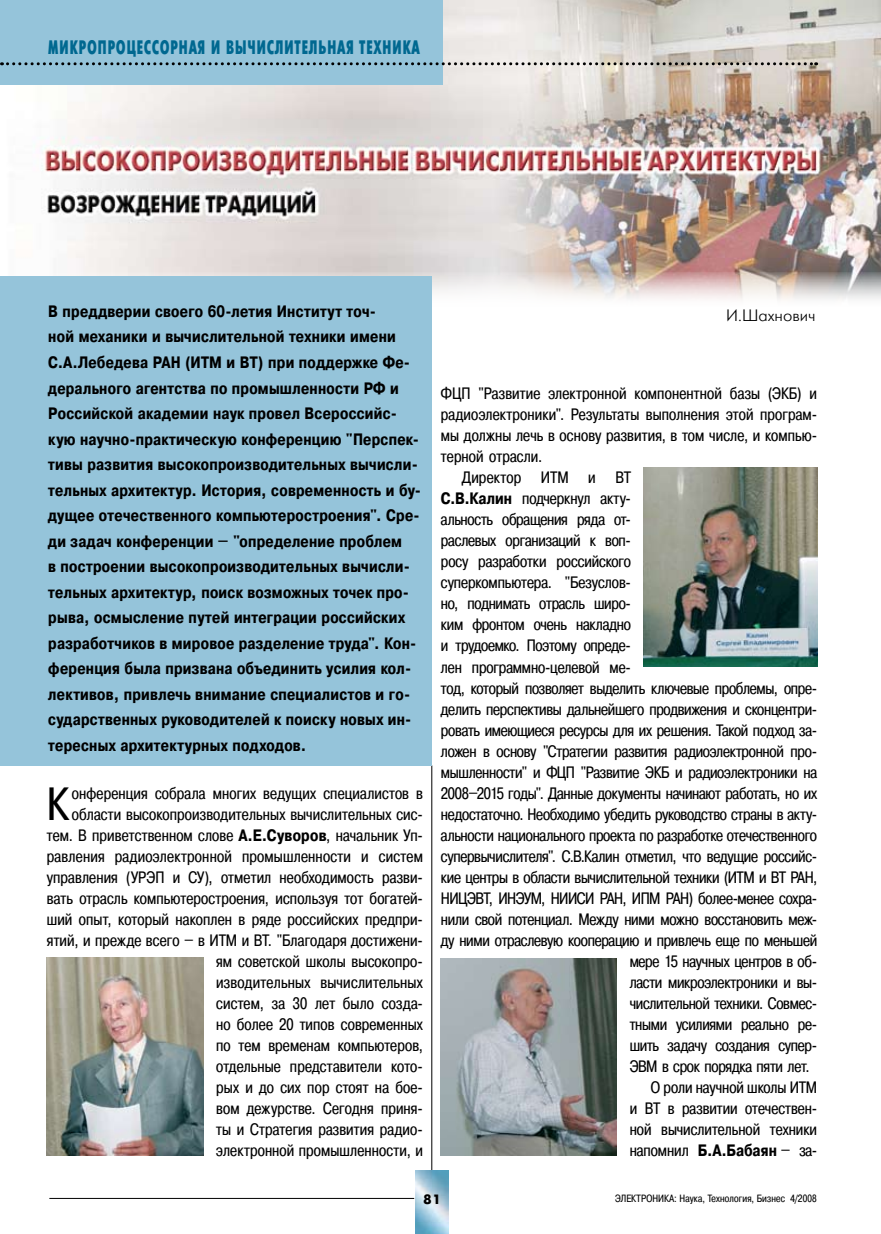
<style>
.page{position:relative;width:881px;height:1234px;background:#fff}
.page>*{position:absolute;margin:0;border:0;box-sizing:border-box;transform-origin:0 0}
.t1{font:46.5px "Pragmatica Cond C";color:#000}
.t2{font:19.5px "Futuris X Cond C";letter-spacing:.03em;color:#006890;scale:.85 1}
.t3{font:16.5px/21px "Pragmatica Cond C";letter-spacing:-.005em;color:#000;text-align:right}
.t4{font:700 16.5px/25.5px "Pragmatica Cond C";letter-spacing:.015em;color:#000}
.t5{font:16.5px "Pragmatica Cond C";letter-spacing:.015em;color:#000}
.t6{font:16.5px "Futuris Light C";color:#000}
.t7{font:700 13.5px "Futuris C";color:#000}
.t8{font:10.5px "Pragmatica Cond C";letter-spacing:.015em;color:#000}
.s1{font-weight:700}
</style>
<div class="page">
<img style="left:41px;top:0;width:839px;height:271px">
<img style="left:643px;top:468px;width:173px;height:198px">
<div style="left:0;top:0;width:442px;height:85px;background:#95c4da"></div>
<hr style="left:431px;top:765px;width:1px;height:404px;background:#000">
<div style="left:0;top:276px;width:432px;height:489px;background:#95c4da"></div>
<img style="left:47px;top:957px;width:156px;height:198px">
<img style="left:441px;top:958px;width:175px;height:197px">
<hr style="left:49px;top:1197px;width:365px;height:1px;background:#000">
<img style="left:415px;top:1169px;width:34px;height:64px">
<svg style="left:2px;top:62px;width:814px;height:3px"></svg>
<p class="t2" style="left:48px;top:37px;width:438px">Микропроцессорная и вычислительная техника</p>
<p class="t4" style="left:48px;top:298px;width:329px">В преддверии своего 60-летия Институт точ-</p>
<p class="t6" style="left:726px;top:306px;width:91px">И.Шахнович</p>
<p class="t4" style="left:48px;top:324px;width:374px">ной механики и вычислительной техники имени С.А.Лебедева РАН (ИТМ и ВТ) при поддержке Фе&shy;дерального агентства по промышленности РФ и Российской академии наук провел Всероссийс&shy;кую научно-практическую конференцию "Перспек&shy;тивы развития высокопроизводительных вычисли&shy;тельных архитектур. История, современность и бу&shy;дущее отечественного компьютеростроения". Сре&shy;ди задач конференции – "определение проблем<br>в построении высокопроизводительных вычисли&shy;тельных архитектур, поиск возможных точек про&shy;рыва, осмысление путей интеграции российских разработчиков в мировое разделение труда". Кон&shy;ференция была призвана объединить усилия кол&shy;лективов, привлечь внимание специалистов и го&shy;сударственных руководителей к поиску новых ин&shy;тересных архитектурных подходов.</p>
<p class="t3" style="left:441px;top:383px;width:377px">ФЦП "Развитие электронной компонентной базы (ЭКБ) и</p>
<p class="t3" style="left:441px;top:404px;width:377px">радиоэлектроники". Результаты выполнения этой програм-</p>
<p class="t3" style="left:441px;top:425px;width:377px">мы должны лечь в основу развития, в том числе, и компью-</p>
<p class="t3" style="left:441px;top:446px;width:103px">терной отрасли.</p>
<p class="t5" style="left:462px;top:468px;width:170px">Директор ИТМ и ВТ</p>
<p class="t3" style="left:441px;top:488px;width:191px"><span class="s1">С.В.Калин</span> подчеркнул акту-</p>
<p class="t3" style="left:441px;top:509px;width:191px">альность обращения ряда от-</p>
<p class="t3" style="left:441px;top:530px;width:191px">раслевых организаций к воп-</p>
<p class="t3" style="left:441px;top:551px;width:191px">росу разработки российского</p>
<p class="t3" style="left:441px;top:572px;width:191px">суперкомпьютера. "Безуслов-</p>
<p class="t3" style="left:441px;top:593px;width:191px">но, поднимать отрасль широ-</p>
<p class="t3" style="left:441px;top:614px;width:191px">ким фронтом очень накладно</p>
<p class="t3" style="left:441px;top:635px;width:191px">и трудоемко. Поэтому опреде-</p>
<p class="t3" style="left:441px;top:656px;width:191px">лен программно-целевой ме-</p>
<p class="t3" style="left:441px;top:677px;width:377px">тод, который позволяет выделить ключевые проблемы, опре-</p>
<p class="t3" style="left:441px;top:698px;width:377px">делить перспективы дальнейшего продвижения и сконцентри-</p>
<p class="t3" style="left:441px;top:719px;width:377px">ровать имеющиеся ресурсы для их решения. Такой подход за-</p>
<p class="t3" style="left:441px;top:740px;width:377px">ложен в основу "Стратегии развития радиоэлектронной про-</p>
<p class="t3" style="left:441px;top:761px;width:377px">мышленности" и ФЦП "Развитие ЭКБ и радиоэлектроники на</p>
<p class="t3" style="left:441px;top:782px;width:377px">2008–2015 годы". Данные документы начинают работать, но их</p>
<p class="t3" style="left:441px;top:803px;width:377px">недостаточно. Необходимо убедить руководство страны в акту-</p>
<p class="t3" style="left:441px;top:824px;width:377px">альности национального проекта по разработке отечественного</p>
<p class="t3" style="left:441px;top:845px;width:377px">супервычислителя". С.В.Калин отметил, что ведущие российс-</p>
<p class="t3" style="left:441px;top:866px;width:377px">кие центры в области вычислительной техники (ИТМ и ВТ РАН,</p>
<p class="t3" style="left:441px;top:887px;width:377px">НИЦЭВТ, ИНЭУМ, НИИСИ РАН, ИПМ РАН) более-менее сохра-</p>
<p class="t3" style="left:441px;top:908px;width:377px">нили свой потенциал. Между ними можно восстановить меж-</p>
<p class="t3" style="left:441px;top:929px;width:377px">ду ними отраслевую кооперацию и привлечь еще по меньшей</p>
<p class="t3" style="left:629px;top:950px;width:189px">мере 15 научных центров в об-</p>
<p class="t3" style="left:629px;top:971px;width:189px">ласти микроэлектроники и вы-</p>
<p class="t3" style="left:629px;top:992px;width:189px">числительной техники. Совмес-</p>
<p class="t3" style="left:629px;top:1013px;width:189px">тными усилиями реально ре-</p>
<p class="t3" style="left:629px;top:1034px;width:189px">шить задачу создания супер-</p>
<p class="t3" style="left:629px;top:1055px;width:181px">ЭВМ в срок порядка пяти лет.</p>
<p class="t3" style="left:650px;top:1076px;width:168px">О роли научной школы ИТМ</p>
<p class="t3" style="left:629px;top:1097px;width:189px">и ВТ в развитии отечествен-</p>
<p class="t3" style="left:629px;top:1118px;width:189px">ной вычислительной техники</p>
<p class="t3" style="left:629px;top:1139px;width:189px">напомнил <span class="s1">Б.А.Бабаян</span> – за-</p>
<p class="t3" style="left:47px;top:782px;width:377px">онференция собрала многих ведущих специалистов в области высокопроизводительных вычислительных сис&shy;тем. В приветственном слове <span class="s1">А.Е.Суворов</span>, начальник Уп&shy;равления радиоэлектронной промышленности и систем управления (УРЭП и СУ), отметил необходимость разви&shy;вать отрасль компьютеростроения, используя тот богатей&shy;ший опыт, который накоплен в ряде российских предпри&shy;ятий, и прежде всего – в ИТМ и ВТ. "Благодаря достижени&shy;ям советской школы высокопро-<br>изводительных вычислительных<br>систем, за 30 лет было созда-<br>но более 20 типов современных<br>по тем временам компьютеров,<br>отдельные представители кото-<br>рых и до сих пор стоят на бое-<br>вом дежурстве. Сегодня приня-<br>ты и Стратегия развития радио-<br>электронной промышленности, и</p>
<h1 class="t1" style="left:47px;top:777px;width:23px">К</h1>
<p class="t7" style="left:423px;top:1191px;width:18px">81</p>
<p class="t8" style="left:615px;top:1192px;width:203px">ЭЛЕКТРОНИКА: Наука, Технология, Бизнес 4/2008</p>
</div>
